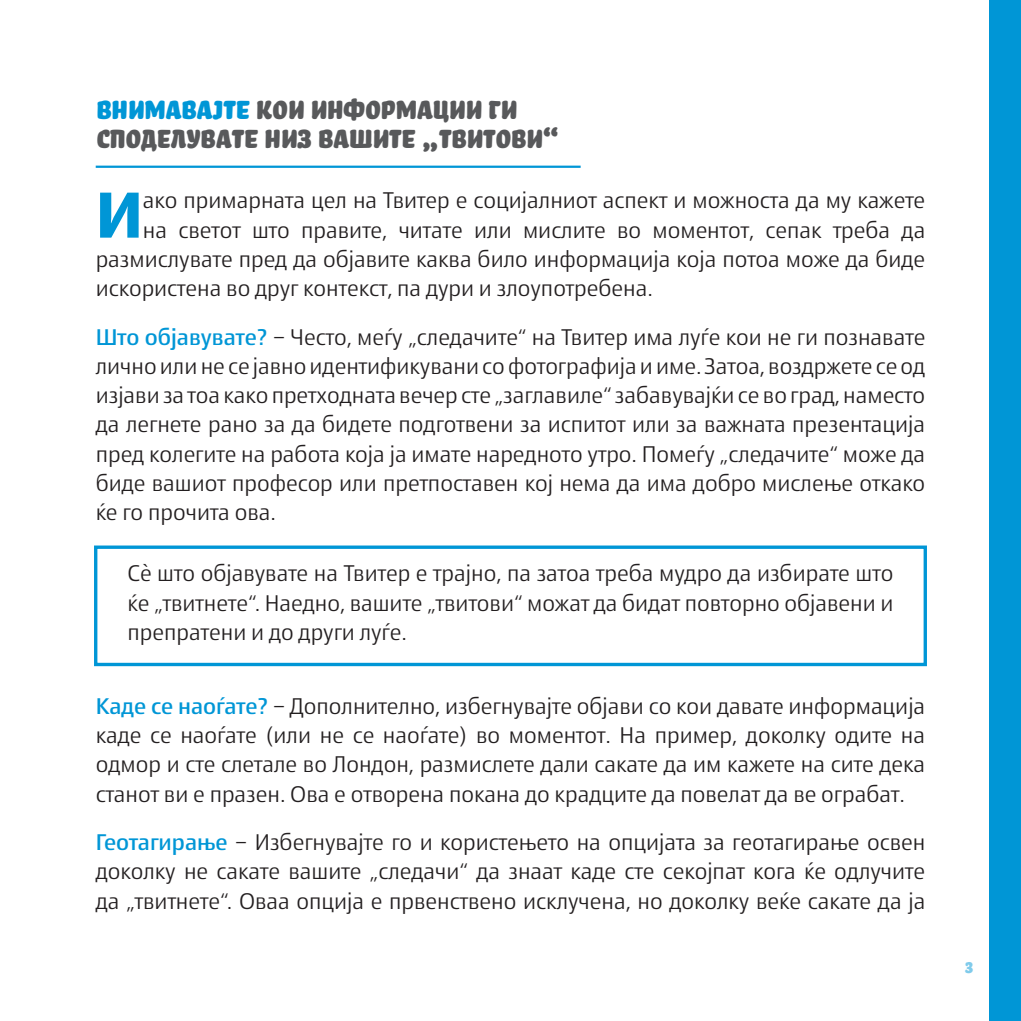
<style>
.page{position:relative;width:1021px;height:1021px;background:#fff}
.page>*{position:absolute;margin:0;border:0;box-sizing:border-box;transform-origin:0 0}
.t1{font:700 64.35px "Den Haag Nova";color:#0096d6}
.t2{font:33.75px/29.2px "Bello Pro mk";color:#58595b}
.t3{font:300 22.5px/29.2px "Den Haag Nova";color:#231f20;text-align:justify}
.t4{font:20.25px "Bello Pro mk";color:#80cbeb}
.s1{color:#0096d6}
.s2{font-weight:500;color:#0096d6}
</style>
<div class="page">
<div style="left:989px;top:0;width:31px;height:1020px;background:#0096d6"></div>
<div style="left:94px;top:545px;width:832px;height:121px;border:3px solid #0096d6"></div>
<hr style="left:96px;top:166px;width:484px;height:2px;background:#0096d6">
<h2 class="t2" style="left:96px;top:94px;width:463px"><span class="s1">Внимавајте</span> кои информации ги споделувате низ вашите „твитови“</h2>
<h1 class="t1" style="left:96px;top:167px;width:49px">И</h1>
<p class="t3" style="left:143px;top:185px;width:783px">ако примарната цел на Твитер е социјалниот аспект и можноста да му кажете</p>
<p class="t3" style="left:143px;top:214px;width:783px">на светот што правите, читате или мислите во моментот, сепак треба да</p>
<p class="t3" style="left:96px;top:243px;width:831px">размислувате пред да објавите каква било информација која потоа може да биде</p>
<p class="t3" style="left:96px;top:272px;width:558px">искористена во друг контекст, па дури и злоупотребена.</p>
<p class="t3" style="left:96px;top:321px;width:831px"><span class="s2">Што објавувате?</span> – Често, меѓу „следачите“ на Твитер има луѓе кои не ги познавате лично или не се јавно идентификувани со фотографија и име. Затоа, воздржете се од изјави за тоа како претходната вечер сте „заглавиле“ забавувајќи се во град, наместо да легнете рано за да бидете подготвени за испитот или за важната презентација пред колегите на работа која ја имате наредното утро. Помеѓу „следачите“ може да биде вашиот професор или претпоставен кој нема да има добро мислење откако ќе го прочита ова.</p>
<p class="t3" style="left:128px;top:557px;width:767px">Сè што објавувате на Твитер е трајно, па затоа треба мудро да избирате што ќе „твитнете“. Наедно, вашите „твитови“ можат да бидат повторно објавени и препратени и до други луѓе.</p>
<p class="t3" style="left:96px;top:690px;width:831px"><span class="s2">Каде се наоѓате?</span> – Дополнително, избегнувајте објави со кои давате информација каде се наоѓате (или не се наоѓате) во моментот. На пример, доколку одите на одмор и сте слетале во Лондон, размислете дали сакате да им кажете на сите дека станот ви е празен. Ова е отворена покана до крадците да повелат да ве ограбат.</p>
<p class="t3" style="left:96px;top:826px;width:831px"><span class="s2">Геотагирање</span> – Избегнувајте го и користењето на опцијата за геотагирање освен доколку не сакате вашите „следачи“ да знаат каде сте секојпат кога ќе одлучите да „твитнете“. Оваа опција е првенствено исклучена, но доколку веќе сакате да ја</p>
<p class="t4" style="left:964px;top:950px;width:10px">3</p>
</div>
